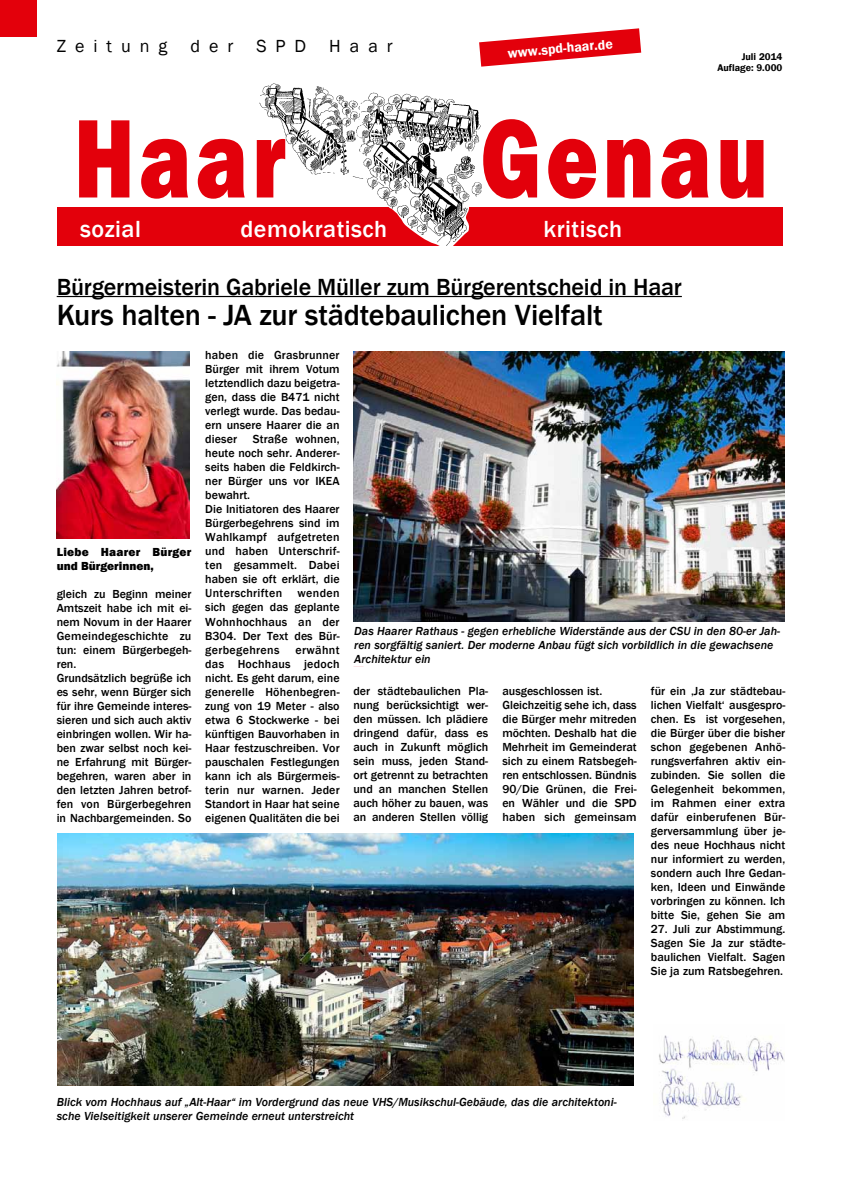
<style>
.page{position:relative;width:842px;height:1191px;background:#fff}
.page>*{position:absolute;margin:0;border:0;box-sizing:border-box;transform-origin:0 0}
.t1{font:800 115.7px "Franklin Gothic";letter-spacing:.05em;color:#e3000b;scale:.77 1}
.t2{font:500 30px "Franklin Gothic";letter-spacing:-.01em;color:#000}
.t3{font:500 24px "Franklin Gothic";letter-spacing:-.005em;color:#000}
.t4{font:500 24px "Franklin Gothic";letter-spacing:.02em;color:#fff}
.t5{font:18px "Franklin Gothic";letter-spacing:.5em;color:#000}
.t6{font:600 14px "Franklin Gothic";color:#fff}
.t7{font:500 12px/14px "Franklin Gothic";color:#000;text-align:justify}
.t8{font:italic 500 12px/14px "Franklin Gothic";color:#000}
.t9{font:800 12px/14px "Franklin Gothic";letter-spacing:.02em;color:#000}
.t10{font:600 10px/11px "Franklin Gothic";color:#000;text-align:right}
</style>
<div class="page">
<div style="left:0;top:0;width:37px;height:37px;background:#e3000b"></div>
<div style="left:57px;top:207px;width:725px;height:38px;background:#e3000b"></div>
<svg style="left:479px;top:28px;width:162px;height:38px"></svg>
<img style="left:251px;top:57px;width:244px;height:189px">
<hr style="left:57px;top:296px;width:625px;height:1px;background:#000">
<img style="left:58px;top:833px;width:575px;height:252px">
<img style="left:354px;top:351px;width:430px;height:270px">
<img style="left:659px;top:1035px;width:125px;height:84px">
<img style="left:56px;top:351px;width:134px;height:187px">
<h3 class="t5" style="left:57px;top:35px;width:112px">Zeitung</h3>
<h3 class="t5" style="left:190px;top:35px;width:45px">der</h3>
<h3 class="t5" style="left:256px;top:35px;width:51px">SPD</h3>
<h3 class="t5" style="left:329px;top:35px;width:65px">Haar</h3>
<p class="t6" style="left:507px;top:44px;width:107px;rotate:-5deg">www.spd-haar.de</p>
<p class="t10" style="left:717px;top:51px;width:66px">Juli 2014<br>Auflage: 9.000</p>
<h1 class="t1" style="left:74px;top:84px;width:277px">Haar</h1>
<h1 class="t1" style="left:481px;top:84px;width:375px">Genau</h1>
<h3 class="t4" style="left:80px;top:214px;width:62px">sozial</h3>
<h3 class="t4" style="left:241px;top:214px;width:148px">demokratisch</h3>
<h3 class="t4" style="left:544px;top:214px;width:80px">kritisch</h3>
<h3 class="t3" style="left:57px;top:272px;width:627px">Bürgermeisterin Gabriele Müller zum Bürgerentscheid in Haar</h3>
<h2 class="t2" style="left:57px;top:296px;width:548px">Kurs halten - JA zur städtebaulichen Vielfalt</h2>
<p class="t9" style="left:57px;top:544px;width:136px">Liebe Haarer Bürger und Bürgerinnen,</p>
<p class="t7" style="left:57px;top:587px;width:136px;text-align:left">gleich zu Beginn meiner<br>Amtszeit habe ich mit ei&shy;nem Novum in der Haarer<br>Gemeindegeschichte zu tun: einem Bürgerbegeh&shy;ren.<br>Grundsätzlich begrüße ich es sehr, wenn Bürger sich für ihre Gemeinde interes&shy;sieren und sich auch aktiv einbringen wollen. Wir ha&shy;ben zwar selbst noch kei&shy;ne Erfahrung mit Bürger&shy;begehren, waren aber in den letzten Jahren betrof&shy;fen von Bürgerbegehren in Nachbargemeinden. So</p>
<p class="t7" style="left:205px;top:348px;width:136px">haben die Grasbrunner Bürger mit ihrem Votum letztendlich dazu beigetra&shy;gen, dass die B471 nicht verlegt wurde. Das bedau&shy;ern unsere Haarer die an dieser</p>
<p class="t7" style="left:205px;top:432px;width:136px;text-align:left;text-indent:48px">Straße wohnen, heute noch sehr. Anderer&shy;seits haben die Feldkirch&shy;ner Bürger uns vor IKEA bewahrt.<br>Die Initiatoren des Haarer<br>Bürgerbegehrens sind im<br>Wahlkampf aufgetreten und haben Unterschrif&shy;ten gesammelt. Dabei haben sie oft erklärt, die<br>Unterschriften</p>
<p class="t7" style="left:205px;top:586px;width:136px;text-indent:92px">wenden sich gegen das geplante Wohnhochhaus an der B304. Der Text des Bür&shy;gerbegehrens</p>
<p class="t7" style="left:205px;top:642px;width:136px;text-indent:90px">erwähnt das Hochhaus jedoch nicht. Es geht darum, eine generelle Höhenbegren&shy;zung von 19 Meter - also etwa 6 Stockwerke - bei künftigen Bauvorhaben in Haar festzuschreiben. Vor pauschalen Festlegungen kann ich als Bürgermeis&shy;terin nur warnen. Jeder Standort in Haar hat seine eigenen Qualitäten die bei</p>
<p class="t8" style="left:354px;top:624px;width:427px">Das Haarer Rathaus - gegen erhebliche Widerstände aus der CSU in den 80-er Jah&shy;ren sorgfältig saniert. Der moderne Anbau fügt sich vorbildlich in die gewachsene<br>Architektur ein</p>
<p class="t7" style="left:651px;top:684px;width:136px">für ein ‚Ja zur städtebau&shy;lichen Vielfalt‘ ausgespro&shy;chen. Es ist vorgesehen, die Bürger über die bisher schon gegebenen Anhö&shy;rungsverfahren aktiv ein&shy;zubinden. Sie sollen die Gelegenheit bekommen, im Rahmen einer extra dafür einberufenen Bür&shy;gerversammlung über je&shy;des neue Hochhaus nicht nur informiert zu werden, sondern auch Ihre Gedan&shy;ken, Ideen und Einwände vorbringen zu können. Ich bitte Sie, gehen Sie am</p>
<p class="t7" style="left:651px;top:922px;width:136px">27. Juli zur Abstimmung.<br>Sagen Sie Ja zur städte&shy;baulichen Vielfalt. Sagen Sie ja zum Ratsbegehren.</p>
<p class="t7" style="left:353px;top:684px;width:136px">der städtebaulichen Pla&shy;nung berücksichtigt wer&shy;den müssen. Ich plädiere dringend dafür, dass es auch in Zukunft möglich sein muss, jeden Stand&shy;ort getrennt zu betrachten und an manchen Stellen auch höher zu bauen, was an anderen Stellen völlig</p>
<p class="t7" style="left:502px;top:684px;width:136px;text-align:left">ausgeschlossen ist.<br>Gleichzeitig sehe ich, dass die Bürger mehr mitreden möchten. Deshalb hat die<br>Mehrheit im Gemeinderat sich zu einem Ratsbegeh&shy;ren entschlossen. Bündnis<br>90/Die Grünen, die Frei&shy;en Wähler und die SPD haben sich gemeinsam</p>
<p class="t8" style="left:57px;top:1095px;width:561px">Blick vom Hochhaus auf „Alt-Haar“ im Vordergrund das neue VHS/Musikschul-Gebäude, das die architektoni&shy;sche Vielseitigkeit unserer Gemeinde erneut unterstreicht</p>
</div>
